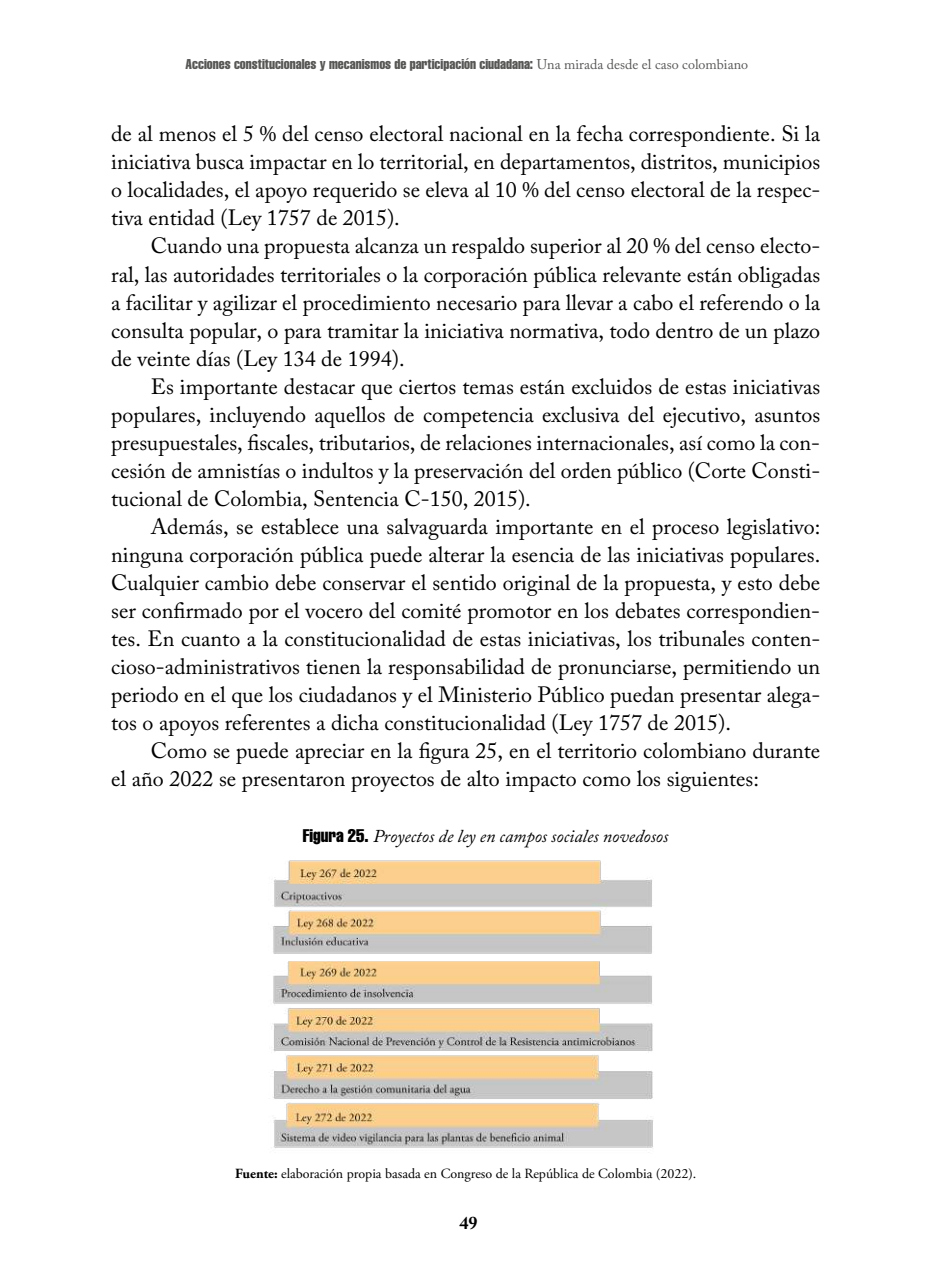
<style>
.page{position:relative;width:936px;height:1276px;background:#fff}
.page>*{position:absolute;margin:0;border:0;box-sizing:border-box;transform-origin:0 0}
.t1{font:22px/28px "Adobe Caslon Pro";color:#000;text-align:justify}
.t2{font:italic 18px "Adobe Caslon Pro";color:#000}
.t3{font:700 18px "Adobe Caslon Pro";color:#000}
.t4{font:extra-condensed 14px "Helvetica";color:#575756}
.t5{font:14px "Adobe Garamond Pro";color:#000}
.s1{font-family:"Adobe Caslon Pro";font-stretch:normal}
.s2{font-family:"Helvetica";font-style:normal;font-stretch:extra-condensed}
.s3{font-weight:700}
</style>
<div class="page">
<img style="left:272px;top:860px;width:381px;height:288px">
<p class="t4" style="left:186px;top:55px;width:564px">Acciones constitucionales y mecanismos de participación ciudadana: <span class="s1">Una mirada desde el caso colombiano</span></p>
<p class="t1" style="left:111px;top:120px;width:710px">de al menos el 5 % del censo electoral nacional en la fecha correspondiente. Si la iniciativa busca impactar en lo territorial, en departamentos, distritos, municipios o localidades, el apoyo requerido se eleva al 10 % del censo electoral de la respec&shy;tiva entidad (Ley 1757 de 2015).</p>
<p class="t1" style="left:111px;top:232px;width:710px;text-indent:40px">Cuando una propuesta alcanza un respaldo superior al 20 % del censo electo&shy;ral, las autoridades territoriales o la corporación pública relevante están obligadas a facilitar y agilizar el procedimiento necesario para llevar a cabo el referendo o la consulta popular, o para tramitar la iniciativa normativa, todo dentro de un plazo de veinte días (Ley 134 de 1994).</p>
<p class="t1" style="left:111px;top:372px;width:710px;text-indent:40px">Es importante destacar que ciertos temas están excluidos de estas iniciativas populares, incluyendo aquellos de competencia exclusiva del ejecutivo, asuntos presupuestales, fiscales, tributarios, de relaciones internacionales, así como la con&shy;cesión de amnistías o indultos y la preservación del orden público (Corte Consti&shy;tucional de Colombia, Sentencia C-150, 2015).</p>
<p class="t1" style="left:111px;top:512px;width:710px;text-indent:40px">Además, se establece una salvaguarda importante en el proceso legislativo: ninguna corporación pública puede alterar la esencia de las iniciativas populares.<br>Cualquier cambio debe conservar el sentido original de la propuesta, y esto debe ser confirmado por el vocero del comité promotor en los debates correspondien&shy;tes. En cuanto a la constitucionalidad de estas iniciativas, los tribunales conten&shy;cioso-administrativos tienen la responsabilidad de pronunciarse, permitiendo un periodo en el que los ciudadanos y el Ministerio Público puedan presentar alega&shy;tos o apoyos referentes a dicha constitucionalidad (Ley 1757 de 2015).</p>
<p class="t1" style="left:111px;top:736px;width:710px;text-indent:40px">Como se puede apreciar en la figura 25, en el territorio colombiano durante el año 2022 se presentaron proyectos de alto impacto como los siguientes:</p>
<p class="t2" style="left:303px;top:825px;width:367px"><span class="s2">Figura 25.</span> Proyectos de ley en campos sociales novedosos</p>
<p class="t5" style="left:235px;top:1165px;width:462px"><span class="s3">Fuente:</span> elaboración propia basada en Congreso de la República de Colombia (2022).</p>
<p class="t3" style="left:459px;top:1212px;width:19px">49</p>
</div>
